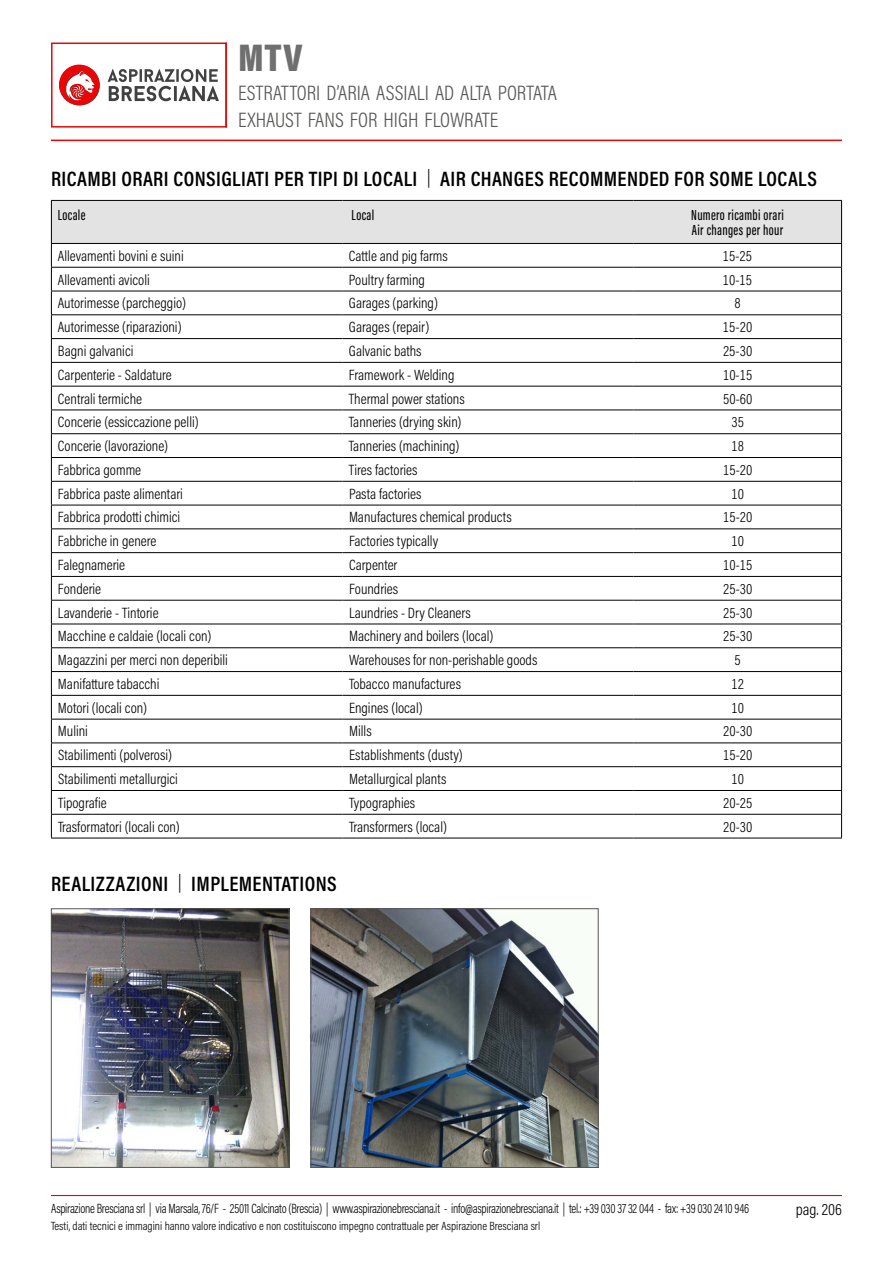
<style>
.page{position:relative;width:893px;height:1263px;background:#fff}
.page>*{position:absolute;margin:0;border:0;box-sizing:border-box;transform-origin:0 0}
.t1{font:900 39px "Acumin Pro Cond";color:#706f6f}
.t2{font:600 21px "Acumin Pro Cond";letter-spacing:.02em;color:#000}
.t3{font:300 21px/27px "Acumin Pro Cond";color:#575756}
.t4{font:300 16.5px "Acumin Pro Cond";color:#000}
.t5{font:300 15px "Acumin Pro Cond";color:#000}
.t6{font:500 15px/15px "Acumin Pro Extra Cond";letter-spacing:.02em;color:#000}
.t7{font:300 13.5px "Acumin Pro Cond";letter-spacing:-.02em;color:#000;scale:.9 1}
.t8{font:300 12px "Acumin Pro Cond";color:#000}
.s1{font-weight:300;font-size:18px}
</style>
<div class="page">
<hr style="left:51px;top:140px;width:791px;height:1px;background:#ea0607">
<hr style="left:51px;top:1195px;width:791px;height:1px;background:#ea0607">
<hr style="left:51px;top:838px;width:291px;height:1px;background:#000">
<hr style="left:342px;top:838px;width:292px;height:1px;background:#000">
<hr style="left:634px;top:838px;width:208px;height:1px;background:#000">
<svg style="left:51px;top:200px;width:791px;height:638px"></svg>
<img style="left:53px;top:910px;width:234px;height:256px">
<div style="left:51px;top:908px;width:238px;height:260px;border:1px solid #575756"></div>
<img style="left:313px;top:910px;width:283px;height:256px">
<div style="left:311px;top:908px;width:287px;height:260px;border:1px solid #575756"></div>
<svg style="left:108px;top:69px;width:111px;height:32px"></svg>
<svg style="left:59px;top:65px;width:41px;height:40px"></svg>
<div style="left:51px;top:43px;width:176px;height:85px;border:2px solid #ea0607"></div>
<h1 class="t1" style="left:238px;top:32px;width:66px">MTV</h1>
<h2 class="t3" style="left:238px;top:79px;width:320px">ESTRATTORI D’ARIA ASSIALI AD ALTA PORTATA<br>EXHAUST FANS FOR HIGH FLOWRATE</h2>
<h2 class="t2" style="left:51px;top:165px;width:767px">RICAMBI ORARI CONSIGLIATI PER TIPI DI LOCALI <span class="s1">|</span> AIR CHANGES RECOMMENDED FOR SOME LOCALS</h2>
<p class="t6" style="left:58px;top:207px;width:29px">Locale</p>
<p class="t6" style="left:352px;top:207px;width:24px">Local</p>
<p class="t6" style="left:691px;top:207px;width:94px">Numero ricambi orari<br>Air changes per hour</p>
<p class="t5" style="left:58px;top:246px;width:127px">Allevamenti bovini e suini</p>
<p class="t5" style="left:349px;top:246px;width:101px">Cattle and pig farms</p>
<p class="t5" style="left:723px;top:246px;width:31px">15-25</p>
<p class="t5" style="left:58px;top:270px;width:94px">Allevamenti avicoli</p>
<p class="t5" style="left:349px;top:270px;width:78px">Poultry farming</p>
<p class="t5" style="left:723px;top:270px;width:31px">10-15</p>
<p class="t5" style="left:58px;top:294px;width:130px">Autorimesse (parcheggio)</p>
<p class="t5" style="left:349px;top:294px;width:90px">Garages (parking)</p>
<p class="t5" style="left:734px;top:294px;width:8px">8</p>
<p class="t5" style="left:58px;top:317px;width:125px">Autorimesse (riparazioni)</p>
<p class="t5" style="left:349px;top:317px;width:82px">Garages (repair)</p>
<p class="t5" style="left:723px;top:317px;width:31px">15-20</p>
<p class="t5" style="left:58px;top:341px;width:77px">Bagni galvanici</p>
<p class="t5" style="left:349px;top:341px;width:74px">Galvanic baths</p>
<p class="t5" style="left:723px;top:341px;width:31px">25-30</p>
<p class="t5" style="left:58px;top:365px;width:116px">Carpenterie - Saldature</p>
<p class="t5" style="left:349px;top:365px;width:107px">Framework - Welding</p>
<p class="t5" style="left:723px;top:365px;width:31px">10-15</p>
<p class="t5" style="left:58px;top:389px;width:86px">Centrali termiche</p>
<p class="t5" style="left:349px;top:389px;width:117px">Thermal power stations</p>
<p class="t5" style="left:723px;top:389px;width:31px">50-60</p>
<p class="t5" style="left:58px;top:412px;width:142px">Concerie (essiccazione pelli)</p>
<p class="t5" style="left:349px;top:412px;width:114px">Tanneries (drying skin)</p>
<p class="t5" style="left:731px;top:412px;width:14px">35</p>
<p class="t5" style="left:58px;top:436px;width:112px">Concerie (lavorazione)</p>
<p class="t5" style="left:349px;top:436px;width:112px">Tanneries (machining)</p>
<p class="t5" style="left:731px;top:436px;width:14px">18</p>
<p class="t5" style="left:58px;top:460px;width:85px">Fabbrica gomme</p>
<p class="t5" style="left:349px;top:460px;width:70px">Tires factories</p>
<p class="t5" style="left:723px;top:460px;width:31px">15-20</p>
<p class="t5" style="left:58px;top:484px;width:127px">Fabbrica paste alimentari</p>
<p class="t5" style="left:349px;top:484px;width:74px">Pasta factories</p>
<p class="t5" style="left:731px;top:484px;width:14px">10</p>
<p class="t5" style="left:58px;top:508px;width:124px">Fabbrica prodotti chimici</p>
<p class="t5" style="left:349px;top:508px;width:164px">Manufactures chemical products</p>
<p class="t5" style="left:723px;top:508px;width:31px">15-20</p>
<p class="t5" style="left:58px;top:531px;width:100px">Fabbriche in genere</p>
<p class="t5" style="left:349px;top:531px;width:91px">Factories typically</p>
<p class="t5" style="left:731px;top:531px;width:14px">10</p>
<p class="t5" style="left:58px;top:555px;width:69px">Falegnamerie</p>
<p class="t5" style="left:349px;top:555px;width:50px">Carpenter</p>
<p class="t5" style="left:723px;top:555px;width:31px">10-15</p>
<p class="t5" style="left:58px;top:579px;width:45px">Fonderie</p>
<p class="t5" style="left:349px;top:579px;width:51px">Foundries</p>
<p class="t5" style="left:723px;top:579px;width:31px">25-30</p>
<p class="t5" style="left:58px;top:603px;width:102px">Lavanderie - Tintorie</p>
<p class="t5" style="left:349px;top:603px;width:123px">Laundries - Dry Cleaners</p>
<p class="t5" style="left:723px;top:603px;width:31px">25-30</p>
<p class="t5" style="left:58px;top:626px;width:155px">Macchine e caldaie (locali con)</p>
<p class="t5" style="left:349px;top:626px;width:146px">Machinery and boilers (local)</p>
<p class="t5" style="left:723px;top:626px;width:31px">25-30</p>
<p class="t5" style="left:58px;top:650px;width:172px">Magazzini per merci non deperibili</p>
<p class="t5" style="left:349px;top:650px;width:190px">Warehouses for non-perishable goods</p>
<p class="t5" style="left:735px;top:650px;width:8px">5</p>
<p class="t5" style="left:58px;top:674px;width:103px">Manifatture tabacchi</p>
<p class="t5" style="left:349px;top:674px;width:113px">Tobacco manufactures</p>
<p class="t5" style="left:731px;top:674px;width:14px">12</p>
<p class="t5" style="left:58px;top:698px;width:90px">Motori (locali con)</p>
<p class="t5" style="left:349px;top:698px;width:75px">Engines (local)</p>
<p class="t5" style="left:731px;top:698px;width:14px">10</p>
<p class="t5" style="left:58px;top:722px;width:32px">Mulini</p>
<p class="t5" style="left:349px;top:722px;width:24px">Mills</p>
<p class="t5" style="left:723px;top:722px;width:31px">20-30</p>
<p class="t5" style="left:58px;top:745px;width:116px">Stabilimenti (polverosi)</p>
<p class="t5" style="left:349px;top:745px;width:115px">Establishments (dusty)</p>
<p class="t5" style="left:723px;top:745px;width:31px">15-20</p>
<p class="t5" style="left:58px;top:769px;width:122px">Stabilimenti metallurgici</p>
<p class="t5" style="left:349px;top:769px;width:99px">Metallurgical plants</p>
<p class="t5" style="left:731px;top:769px;width:14px">10</p>
<p class="t5" style="left:58px;top:793px;width:50px">Tipografie</p>
<p class="t5" style="left:349px;top:793px;width:68px">Typographies</p>
<p class="t5" style="left:723px;top:793px;width:31px">20-25</p>
<p class="t5" style="left:58px;top:817px;width:123px">Trasformatori (locali con)</p>
<p class="t5" style="left:349px;top:817px;width:99px">Transformers (local)</p>
<p class="t5" style="left:723px;top:817px;width:31px">20-30</p>
<h2 class="t2" style="left:51px;top:870px;width:287px">REALIZZAZIONI <span class="s1">|</span> IMPLEMENTATIONS</h2>
<p class="t7" style="left:51px;top:1200px;width:777px">Aspirazione Bresciana srl | via Marsala, 76/F - 25011 Calcinato (Brescia) | www.aspirazionebresciana.it - info@aspirazionebresciana.it | tel.: +39 030 37 32 044 - fax: +39 030 24 10 946</p>
<p class="t4" style="left:796px;top:1199px;width:48px">pag. 206</p>
<p class="t8" style="left:51px;top:1218px;width:491px">Testi, dati tecnici e immagini hanno valore indicativo e non costituiscono impegno contrattuale per Aspirazione Bresciana srl</p>
</div>
